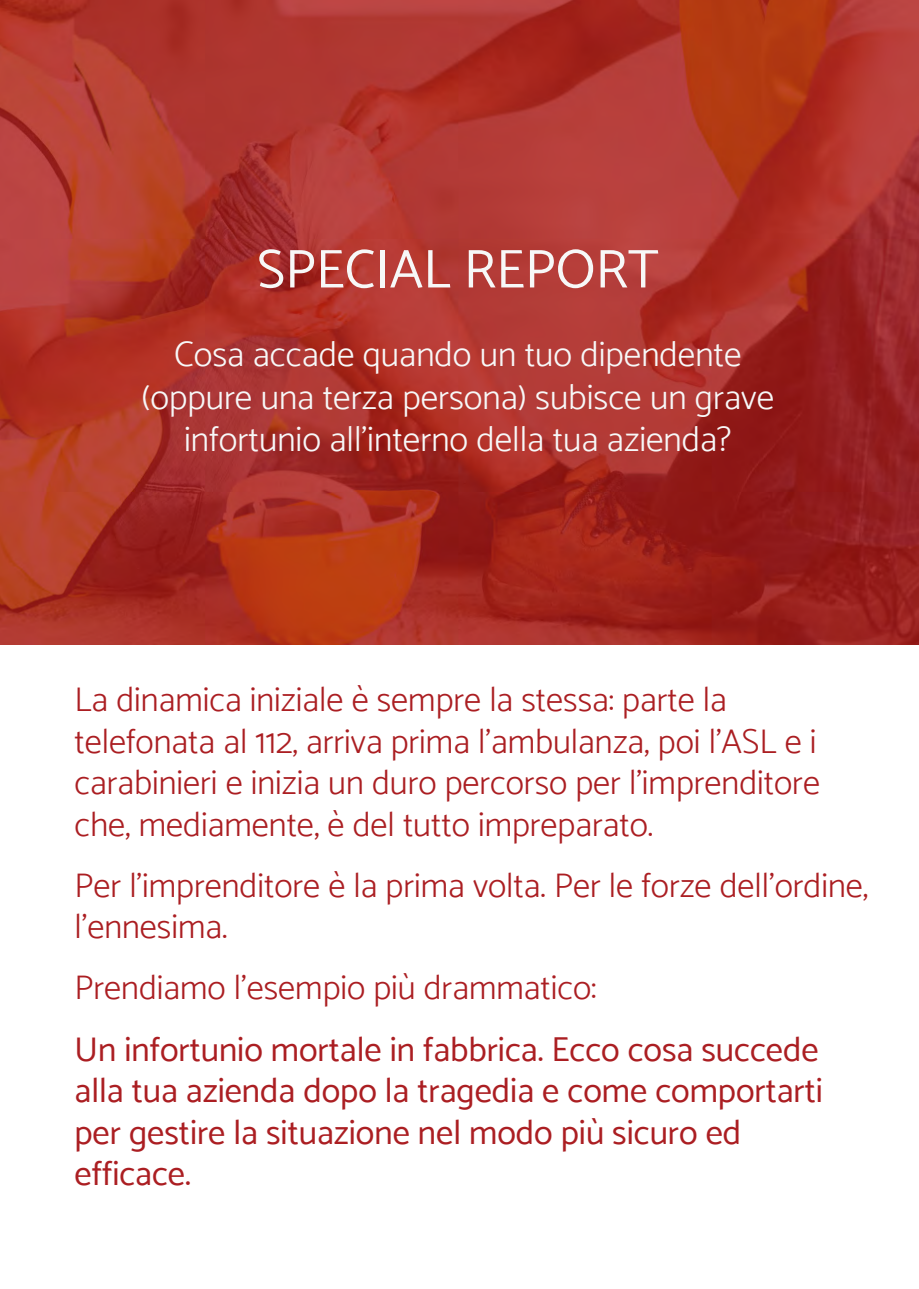
<style>
.page{position:relative;width:919px;height:1289px;background:#fff}
.page>*{position:absolute;margin:0;border:0;box-sizing:border-box;transform-origin:0 0}
.t1{font:54.9px "Catamaran";color:#f7f8f8}
.t2{font:300 35.4px/42.5px "Catamaran";color:#f7f8f8;text-align:center}
.t3{font:300 34.5px/41.4px "Catamaran";color:#ab1e22}
.t4{font:34.5px/41.4px "Catamaran";color:#ab1e22}
</style>
<div class="page">
<img style="left:0;top:0;width:918px;height:644px">
<h1 class="t1" style="left:257px;top:236px;width:403px">SPECIAL REPORT</h1>
<p class="t2" style="left:142px;top:332px;width:634px">Cosa accade quando un tuo dipendente (oppure una terza persona) subisce un grave infortunio all’interno della tua azienda?</p>
<p class="t3" style="left:74px;top:678px;width:747px">La dinamica iniziale è sempre la stessa: parte la telefonata al 112, arriva prima l’ambulanza, poi l’ASL e i carabinieri e inizia un duro percorso per l’imprenditore che, mediamente, è del tutto impreparato.</p>
<p class="t3" style="left:74px;top:864px;width:795px">Per l’imprenditore è la prima volta. Per le forze dell’ordine, l’ennesima.</p>
<p class="t3" style="left:74px;top:966px;width:523px">Prendiamo l’esempio più drammatico:</p>
<p class="t4" style="left:74px;top:1028px;width:749px">Un infortunio mortale in fabbrica. Ecco cosa succede alla tua azienda dopo la tragedia e come comportarti per gestire la situazione nel modo più sicuro ed efficace.</p>
</div>
